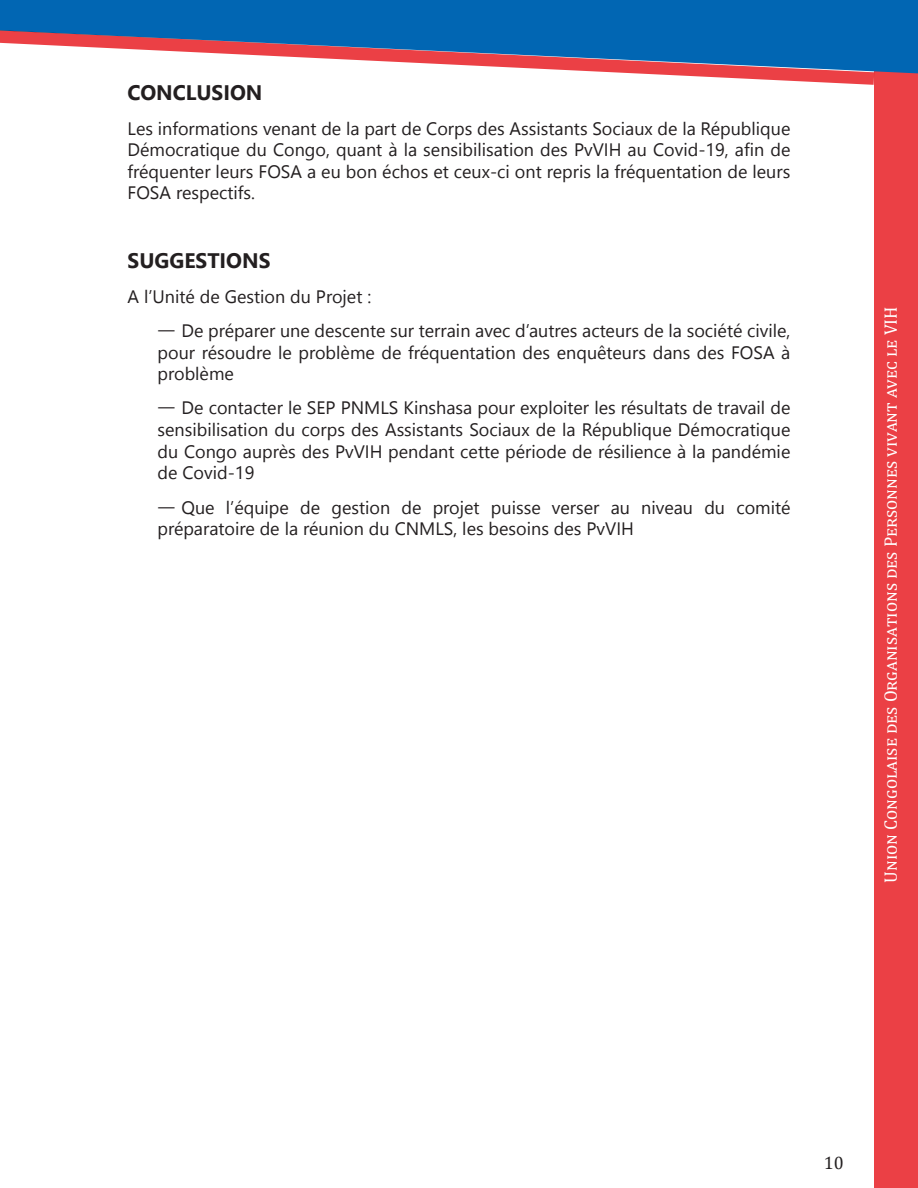
<style>
.page{position:relative;width:918px;height:1188px;background:#fff}
.page>*{position:absolute;margin:0;border:0;box-sizing:border-box;transform-origin:0 0}
.body_white_right{font:700 21px "Nirmala UI";color:#231f20}
.body_white_right-2{font:18px/21.6px "Nirmala UI";color:#231f20;text-align:justify}
.t1{font:18px "Cambria";color:#fff}
.t2{font:18px "Cambria";color:#231f20}
</style>
<div class="page">
<div style="left:874px;top:0;width:44px;height:1188px;background:#eb4045"></div>
<div style="left:874px;top:0;width:44px;height:74px;background:#0166b3"></div>
<svg style="left:0;top:0;width:874px;height:85px;fill:#0166b3"></svg>
<p class="body_white_right" style="left:128px;top:75px;width:137px">CONCLUSION</p>
<p class="body_white_right-2" style="left:128px;top:116px;width:664px">Les informations venant de la part de Corps des Assistants Sociaux de la République Démocratique du Congo, quant à la sensibilisation des PvVIH au Covid-19, afin de fréquenter leurs FOSA a eu bon échos et ceux-ci ont repris la fréquentation de leurs FOSA respectifs.</p>
<p class="body_white_right" style="left:128px;top:243px;width:145px">SUGGESTIONS</p>
<p class="body_white_right-2" style="left:128px;top:284px;width:245px">A l’Unité de Gestion du Projet :</p>
<p class="body_white_right-2" style="left:158px;top:319px;width:634px;text-indent:24px">De préparer une descente sur terrain avec d’autres acteurs de la société civile, pour résoudre le problème de fréquentation des enquêteurs dans des FOSA à problème</p>
<p class="body_white_right-2" style="left:158px;top:396px;width:634px;text-indent:24px">De contacter le SEP PNMLS Kinshasa pour exploiter les résultats de travail de sensibilisation du corps des Assistants Sociaux de la République Démocratique du Congo auprès des PvVIH pendant cette période de résilience à la pandémie de Covid-19</p>
<p class="body_white_right-2" style="left:158px;top:495px;width:634px;text-indent:24px">Que l’équipe de gestion de projet puisse verser au niveau du comité préparatoire de la réunion du CNMLS, les besoins des PvVIH</p>
<p class="t1" style="left:880px;top:883px;width:578px;rotate:-90deg">Union Congolaise des Organisations des Personnes vivant avec le VIH</p>
<p class="t2" style="left:824px;top:1152px;width:21px">10</p>
</div>
